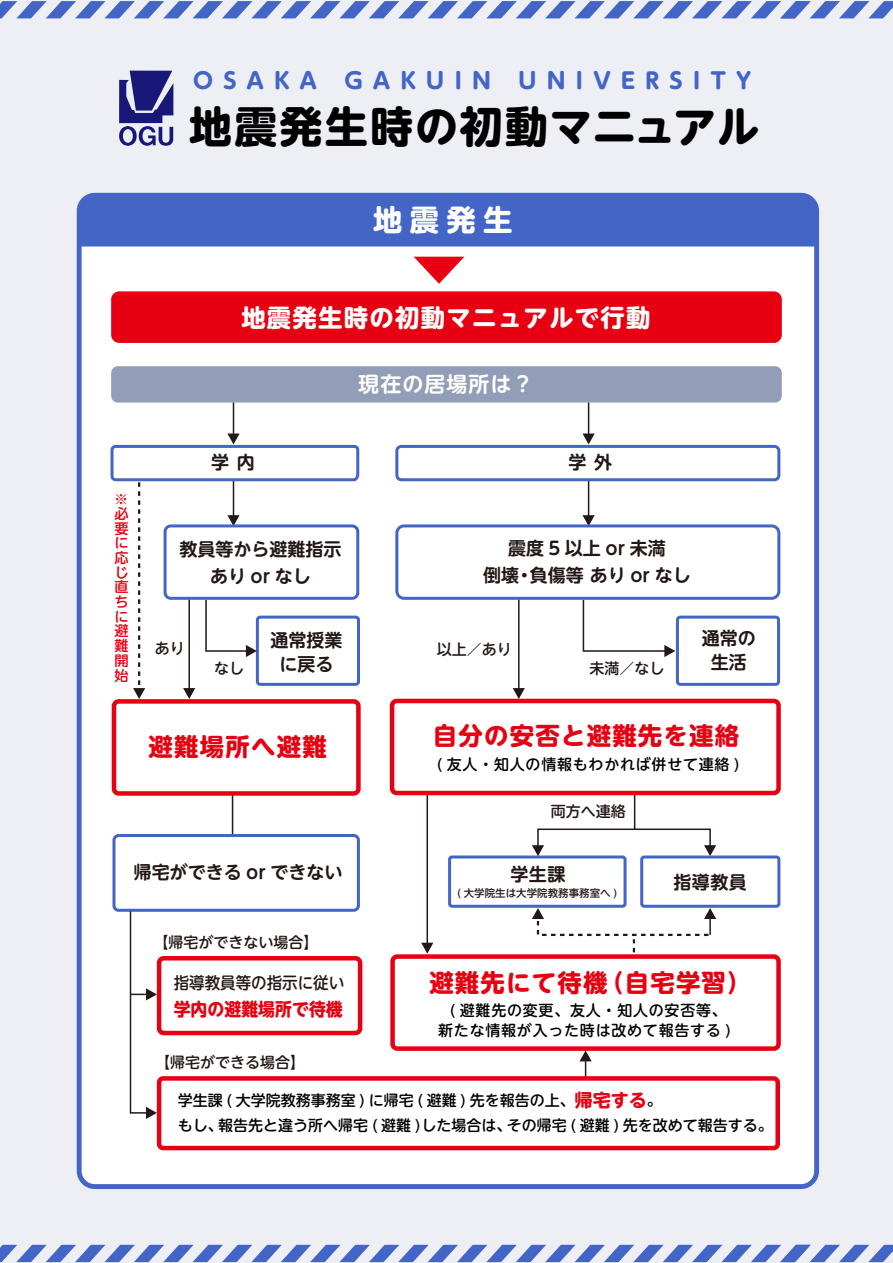
<style>
.page{position:relative;width:893px;height:1263px;background:#edeff4}
.page>*{position:absolute;margin:0;border:0;box-sizing:border-box;transform-origin:0 0}
.t1{font:700 43.05px "UD Shin M Go Pr 6 N";letter-spacing:.045em;color:#000}
.t2{font:700 29.25px "UD Shin M Go Pr 6 N";color:#fff}
.t3{font:700 24.45px "UD Shin M Go Pr 6 N";letter-spacing:.05em;color:#e60012}
.t4{font:700 24.45px "UD Shin M Go Pr 6 N";letter-spacing:.05em;color:#fff}
.t5{font:700 22.05px "UD Shin M Go Pr 6 N";letter-spacing:.45em;color:#4265c6}
.t6{font:700 21px "UD Shin M Go Pr 6 N De";letter-spacing:.05em;color:#fff}
.t7{font:700 18px/27px "UD Shin M Go Pr 6 N De";color:#231815;text-align:center}
.t8{font:700 18px "UD Shin M Go Pr 6 N";color:#e60012;scale:.94 1}
.t9{font:500 16.5px "UD Shin M Go Pr 6 N";color:#231815;scale:.94 1}
.t10{font:500 15px/25.5px "UD Shin M Go Pr 6 N";color:#000}
.t11{font:500 15px/19.5px "UD Shin M Go Pr 6 N";letter-spacing:.05em;color:#000;text-align:center}
.t12{font:500 15px "UD Shin M Go Pr 6 N";color:#231815}
.t13{font:500 14.25px/14.7px "UD Shin M Go Pr 6 N";color:#e60012;text-align:justify}
.t14{font:500 10.5px "UD Shin M Go Pr 6 N";color:#231815}
.s1{font-weight:700;font-size:18px;color:#e60012}
</style>
<div class="page">
<div style="left:79px;top:195px;width:738px;height:991px;background:#fff;border-radius:16px"></div>
<div style="left:77px;top:193px;width:742px;height:996px;border:5px solid #4265c6;border-radius:16px"></div>
<hr style="left:233px;top:402px;width:1px;height:39px;background:#231815">
<svg style="left:582px;top:433px;width:13px;height:11px"></svg>
<hr style="left:588px;top:402px;width:1px;height:39px;background:#231815">
<svg style="left:582px;top:515px;width:13px;height:9px"></svg>
<hr style="left:588px;top:477px;width:1px;height:45px;background:#231815">
<hr style="left:232px;top:788px;width:1px;height:55px;background:#231815">
<svg style="left:421px;top:943px;width:12px;height:11px"></svg>
<hr style="left:426px;top:788px;width:2px;height:162px;background:#231815">
<svg style="left:579px;top:1051px;width:13px;height:10px"></svg>
<hr style="left:585px;top:1054px;width:1px;height:37px;background:#231815">
<hr style="left:634px;top:788px;width:1px;height:41px;background:#231815">
<div style="left:79px;top:195px;width:738px;height:51px;background:#4265c6"></div>
<svg style="left:414px;top:257px;width:50px;height:27px"></svg>
<div style="left:111px;top:291px;width:671px;height:52px;background:#e60012;border-radius:8px"></div>
<div style="left:111px;top:366px;width:671px;height:37px;background:#929eb7;border-radius:7px"></div>
<div style="left:395px;top:445px;width:385px;height:36px;border:3px solid #4265c6;border-radius:4px"></div>
<div style="left:395px;top:524px;width:385px;height:76px;border:3px solid #4265c6;border-radius:7px"></div>
<div style="left:112px;top:834px;width:248px;height:78px;border:3px solid #4265c6;border-radius:5px"></div>
<div style="left:157px;top:956px;width:205px;height:79px;border:4px solid #e60012;border-radius:5px"></div>
<div style="left:114px;top:701px;width:244px;height:92px;background:#fff;border-radius:5px"></div>
<div style="left:112px;top:699px;width:249px;height:97px;border:4px solid #e60012;border-radius:5px"></div>
<svg style="left:513px;top:688px;width:12px;height:11px"></svg>
<hr style="left:518px;top:600px;width:2px;height:95px;background:#231815">
<div style="left:676px;top:616px;width:104px;height:70px;border:3px solid #4265c6;border-radius:3px"></div>
<div style="left:448px;top:855px;width:178px;height:53px;border:3px solid #4265c6;border-radius:2px"></div>
<div style="left:392px;top:701px;width:387px;height:92px;background:#fff;border-radius:5px"></div>
<div style="left:390px;top:699px;width:391px;height:96px;border:4px solid #e60012;border-radius:5px"></div>
<hr style="left:130px;top:911px;width:1px;height:202px;background:#231815">
<svg style="left:131px;top:1107px;width:26px;height:12px"></svg>
<svg style="left:131px;top:988px;width:26px;height:12px"></svg>
<svg style="left:532px;top:828px;width:184px;height:28px"></svg>
<hr style="left:709px;top:829px;width:2px;height:23px;background:#231815">
<svg style="left:532px;top:908px;width:184px;height:45px"></svg>
<hr style="left:709px;top:912px;width:2px;height:23px;background:#231815">
<svg style="left:582px;top:598px;width:93px;height:59px"></svg>
<svg style="left:110px;top:433px;width:250px;height:266px"></svg>
<div style="left:390px;top:954px;width:391px;height:97px;border:4px solid #e60012;border-radius:5px"></div>
<div style="left:640px;top:855px;width:140px;height:53px;border:3px solid #4265c6;border-radius:2px"></div>
<div style="left:157px;top:1076px;width:623px;height:74px;border:4px solid #e60012;border-radius:4px"></div>
<svg style="left:119px;top:71px;width:54px;height:75px"></svg>
<svg style="left:0;top:1px;width:893px;height:17px"></svg>
<svg style="left:0;top:1245px;width:893px;height:17px"></svg>
<h3 class="t5" style="left:193px;top:62px;width:560px">OSAKA GAKUIN UNIVERSITY</h3>
<h1 class="t1" style="left:189px;top:89px;width:572px">地震発生時の初動マニュアル</h1>
<h2 class="t2" style="left:373px;top:195px;width:141px">地震発生</h2>
<h3 class="t4" style="left:241px;top:296px;width:411px">地震発生時の初動マニュアルで行動</h3>
<h3 class="t6" style="left:358px;top:366px;width:177px">現在の居場所は？</h3>
<p class="t13" style="left:129px;top:492px;width:16px;rotate:90deg">※</p>
<p class="t13" style="left:114px;top:505px;width:15px">必要に応じ直ちに避難開始</p>
<p class="t7" style="left:211px;top:448px;width:45px">学 内</p>
<p class="t7" style="left:568px;top:448px;width:45px">学 外</p>
<p class="t7" style="left:179px;top:535px;width:163px">教員等から避難指示あり OR なし</p>
<p class="t7" style="left:483px;top:534px;width:209px">震度 5 以上 OR 未満<br>倒壊・負傷等 あり OR なし</p>
<p class="t12" style="left:155px;top:635px;width:31px">あり</p>
<p class="t7" style="left:270px;top:625px;width:73px">通常授業</p>
<p class="t12" style="left:214px;top:656px;width:31px">なし</p>
<p class="t7" style="left:279px;top:649px;width:55px">に戻る</p>
<p class="t12" style="left:437px;top:636px;width:76px">以上／あり</p>
<p class="t12" style="left:589px;top:656px;width:76px">未満／なし</p>
<p class="t7" style="left:702px;top:625px;width:55px;line-height:24px">通常の生活</p>
<h3 class="t3" style="left:149px;top:726px;width:180px">避難場所へ避難</h3>
<h3 class="t3" style="left:433px;top:714px;width:308px">自分の安否と避難先を連絡</h3>
<p class="t11" style="left:437px;top:753px;width:304px">( 友人・知人の情報もわかれば併せて連絡 )</p>
<p class="t12" style="left:551px;top:799px;width:76px">両方へ連絡</p>
<p class="t7" style="left:134px;top:858px;width:210px">帰宅ができる OR できない</p>
<p class="t12" style="left:153px;top:930px;width:166px">【帰宅ができない場合】</p>
<p class="t9" style="left:174px;top:969px;width:183px">指導教員等の指示に従い</p>
<p class="t8" style="left:174px;top:993px;width:181px">学内の避難場所で待機</p>
<p class="t12" style="left:155px;top:1050px;width:151px">【帰宅ができる場合】</p>
<p class="t7" style="left:510px;top:859px;width:56px">学生課</p>
<p class="t14" style="left:457px;top:884px;width:162px">( 大学院生は大学院教務事務室へ )</p>
<p class="t7" style="left:673px;top:867px;width:75px">指導教員</p>
<h3 class="t3" style="left:429px;top:961px;width:324px">避難先にて待機（自宅学習）</h3>
<p class="t11" style="left:438px;top:1000px;width:294px">( 避難先の変更、友人・知人の安否等、新たな情報が入った時は改めて報告する )</p>
<p class="t10" style="left:178px;top:1086px;width:597px">学生課 ( 大学院教務事務室 ) に帰宅 ( 避難 ) 先を報告の上、<span class="s1">帰宅する</span>。<br>もし、報告先と違う所へ帰宅 ( 避難 )した場合は、その帰宅 ( 避難 ) 先を改めて報告する。</p>
</div>
